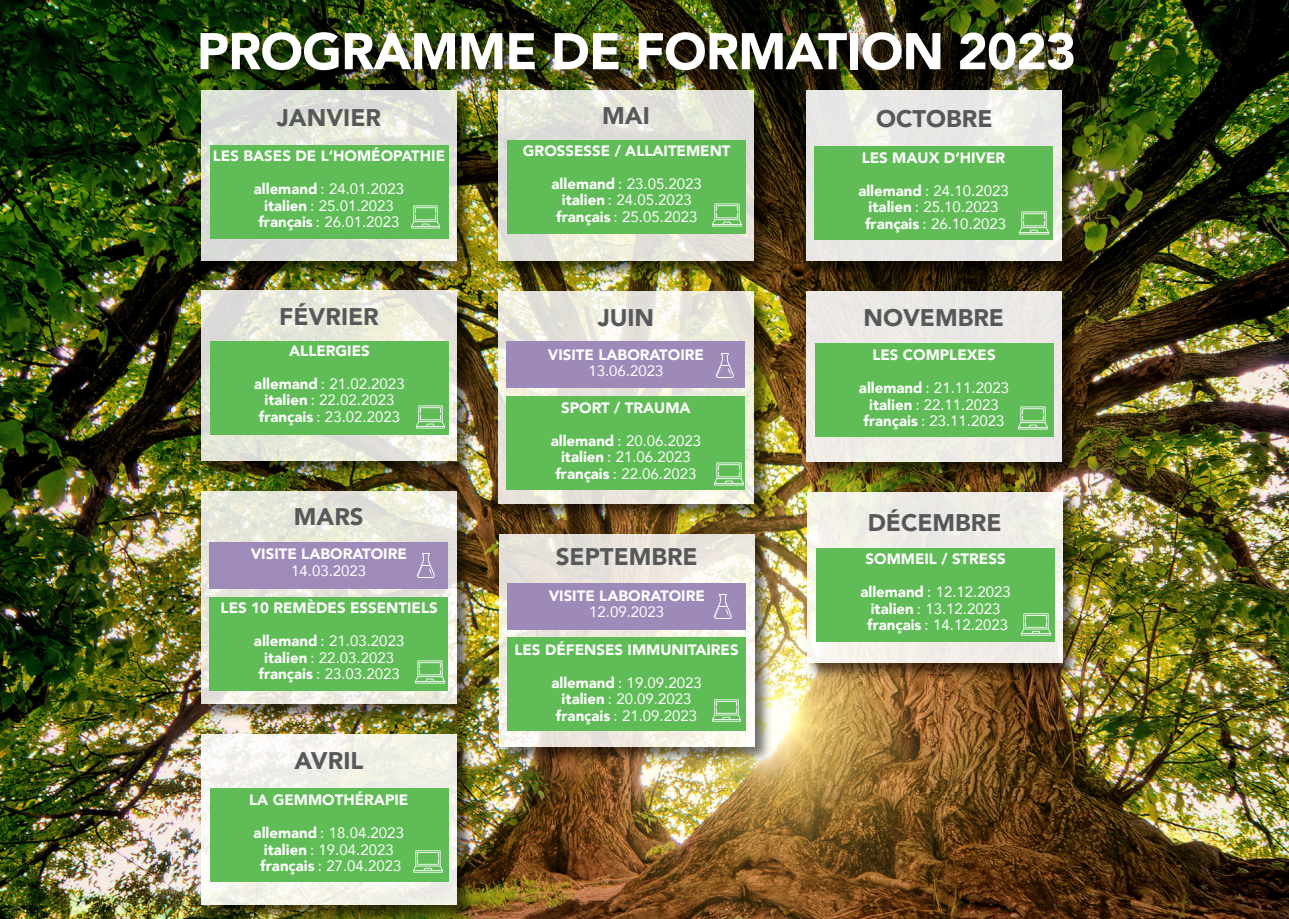
<style>
.page{position:relative;width:1289px;height:919px;background:#fff}
.page>*{position:absolute;margin:0;border:0;box-sizing:border-box;transform-origin:0 0}
.t1{font:900 51px "Avenir";letter-spacing:-.015em;color:#fff}
.t2{font:900 24px "Avenir";color:#57585a}
.t3{font:15px/16.5px "Avenir";color:#fff;text-align:center}
.t4{font:900 15px "Avenir";color:#fff}
.s1{font-weight:900}
</style>
<div class="page">
<img style="left:0;top:0;width:1287px;height:918px">
<img style="left:48px;top:21px;width:1193px;height:93px">
<img style="left:802px;top:287px;width:281px;height:196px">
<div style="left:806px;top:291px;width:255px;height:170px;background:#ece9e5"></div>
<div style="left:815px;top:343px;width:238px;height:94px;background:#5fbc56"></div>
<img style="left:1018px;top:406px;width:29px;height:24px">
<img style="left:494px;top:86px;width:281px;height:196px">
<svg style="left:498px;top:91px;width:255px;height:170px;fill:#e3e2d9"></svg>
<div style="left:507px;top:140px;width:238px;height:94px;background:#5fbc56"></div>
<img style="left:712px;top:203px;width:29px;height:24px">
<img style="left:197px;top:286px;width:281px;height:196px">
<svg style="left:201px;top:291px;width:255px;height:170px"></svg>
<div style="left:210px;top:341px;width:238px;height:94px;background:#5fbc56"></div>
<img style="left:416px;top:405px;width:29px;height:24px">
<img style="left:197px;top:86px;width:281px;height:196px">
<svg style="left:201px;top:91px;width:255px;height:170px;fill:#dee2d8"></svg>
<div style="left:210px;top:145px;width:238px;height:93px;background:#5fbc56"></div>
<img style="left:411px;top:205px;width:29px;height:24px">
<img style="left:197px;top:729px;width:281px;height:189px">
<svg style="left:201px;top:733px;width:255px;height:171px;fill:#f2f1e7"></svg>
<div style="left:210px;top:788px;width:238px;height:93px;background:#5fbc56"></div>
<img style="left:414px;top:850px;width:29px;height:23px">
<img style="left:494px;top:286px;width:281px;height:239px">
<svg style="left:499px;top:291px;width:255px;height:212px;fill:#eae7db"></svg>
<div style="left:507px;top:396px;width:238px;height:94px;background:#5fbc56"></div>
<img style="left:714px;top:462px;width:29px;height:24px">
<div style="left:507px;top:341px;width:238px;height:47px;background:#9d8ab9"></div>
<img style="left:717px;top:353px;width:17px;height:24px">
<img style="left:494px;top:529px;width:281px;height:238px">
<svg style="left:499px;top:533px;width:255px;height:213px;fill:#ece6dd"></svg>
<div style="left:508px;top:637px;width:238px;height:93px;background:#5fbc56"></div>
<img style="left:712px;top:699px;width:29px;height:23px">
<div style="left:507px;top:583px;width:239px;height:46px;background:#9d8ab9"></div>
<img style="left:714px;top:594px;width:18px;height:24px">
<img style="left:197px;top:486px;width:281px;height:239px">
<svg style="left:202px;top:491px;width:255px;height:212px;fill:#e8e9da"></svg>
<div style="left:210px;top:597px;width:238px;height:94px;background:#5fbc56"></div>
<img style="left:415px;top:660px;width:29px;height:24px">
<div style="left:210px;top:541px;width:238px;height:47px;background:#9f8bba"></div>
<img style="left:417px;top:553px;width:18px;height:24px">
<img style="left:801px;top:86px;width:281px;height:196px">
<svg style="left:806px;top:91px;width:255px;height:170px;fill:#e9e8e5"></svg>
<div style="left:814px;top:146px;width:238px;height:94px;background:#61bc57"></div>
<img style="left:1019px;top:211px;width:29px;height:24px">
<img style="left:802px;top:488px;width:281px;height:196px">
<svg style="left:807px;top:492px;width:255px;height:170px;fill:#f1eee7"></svg>
<div style="left:816px;top:547px;width:238px;height:94px;background:#5fbc56"></div>
<img style="left:1021px;top:613px;width:29px;height:23px">
<h1 class="t1" style="left:197px;top:8px;width:880px">PROGRAMME DE FORMATION 2023</h1>
<h2 class="t2" style="left:277px;top:97px;width:106px">JANVIER</h2>
<p class="t4" style="left:213px;top:143px;width:234px">LES BASES DE L‘HOMÉOPATHIE</p>
<p class="t3" style="left:254px;top:180px;width:152px"><span class="s1">allemand</span> : 24.01.2023 <span class="s1">italien</span> : 25.01.2023 <span class="s1">français</span> : 26.01.2023</p>
<h2 class="t2" style="left:279px;top:296px;width:101px">FÉVRIER</h2>
<p class="t4" style="left:289px;top:338px;width:82px">ALLERGIES</p>
<p class="t3" style="left:254px;top:375px;width:152px"><span class="s1">allemand</span> : 21.02.2023 <span class="s1">italien</span> : 22.02.2023 <span class="s1">français</span> : 23.02.2023</p>
<h2 class="t2" style="left:294px;top:496px;width:71px">MARS</h2>
<p class="t4" style="left:251px;top:541px;width:158px">VISITE LABORATOIRE</p>
<p class="t3" style="left:291px;top:561px;width:77px">14.03.2023</p>
<p class="t4" style="left:221px;top:595px;width:218px">LES 10 REMÈDES ESSENTIELS</p>
<p class="t3" style="left:254px;top:632px;width:152px"><span class="s1">allemand</span> : 21.03.2023 <span class="s1">italien</span> : 22.03.2023 <span class="s1">français</span> : 23.03.2023</p>
<h2 class="t2" style="left:294px;top:740px;width:70px">AVRIL</h2>
<p class="t4" style="left:249px;top:787px;width:161px">LA GEMMOTHÉRAPIE</p>
<p class="t3" style="left:254px;top:824px;width:152px"><span class="s1">allemand</span> : 18.04.2023 <span class="s1">italien</span> : 19.04.2023 <span class="s1">français</span> : 27.04.2023</p>
<h2 class="t2" style="left:602px;top:95px;width:49px">MAI</h2>
<p class="t4" style="left:523px;top:137px;width:209px">GROSSESSE / ALLAITEMENT</p>
<p class="t3" style="left:551px;top:175px;width:152px"><span class="s1">allemand</span> : 23.05.2023 <span class="s1">italien</span> : 24.05.2023 <span class="s1">français</span> : 25.05.2023</p>
<h2 class="t2" style="left:597px;top:296px;width:58px">JUIN</h2>
<p class="t4" style="left:548px;top:342px;width:158px">VISITE LABORATOIRE</p>
<p class="t3" style="left:588px;top:362px;width:77px">13.06.2023</p>
<p class="t4" style="left:561px;top:394px;width:131px">SPORT / TRAUMA</p>
<p class="t3" style="left:550px;top:432px;width:152px"><span class="s1">allemand</span> : 20.06.2023 <span class="s1">italien</span> : 21.06.2023 <span class="s1">français</span> : 22.06.2023</p>
<h2 class="t2" style="left:556px;top:536px;width:143px">SEPTEMBRE</h2>
<p class="t4" style="left:548px;top:582px;width:158px">VISITE LABORATOIRE</p>
<p class="t3" style="left:589px;top:603px;width:77px">12.09.2023</p>
<p class="t4" style="left:514px;top:636px;width:226px">LES DÉFENSES IMMUNITAIRES</p>
<p class="t3" style="left:551px;top:673px;width:152px"><span class="s1">allemand</span> : 19.09.2023 <span class="s1">italien</span> : 20.09.2023 <span class="s1">français</span> : 21.09.2023</p>
<h2 class="t2" style="left:876px;top:98px;width:118px">OCTOBRE</h2>
<p class="t4" style="left:861px;top:144px;width:145px">LES MAUX D‘HIVER</p>
<p class="t3" style="left:858px;top:182px;width:152px"><span class="s1">allemand</span> : 24.10.2023 <span class="s1">italien</span> : 25.10.2023 <span class="s1">français</span> : 26.10.2023</p>
<h2 class="t2" style="left:863px;top:297px;width:142px">NOVEMBRE</h2>
<p class="t4" style="left:872px;top:342px;width:125px">LES COMPLEXES</p>
<p class="t3" style="left:859px;top:379px;width:152px"><span class="s1">allemand</span> : 21.11.2023 <span class="s1">italien</span> : 22.11.2023 <span class="s1">français</span> : 23.11.2023</p>
<h2 class="t2" style="left:867px;top:502px;width:135px">DÉCEMBRE</h2>
<p class="t4" style="left:865px;top:546px;width:141px">SOMMEIL / STRESS</p>
<p class="t3" style="left:860px;top:583px;width:152px"><span class="s1">allemand</span> : 12.12.2023 <span class="s1">italien</span> : 13.12.2023 <span class="s1">français</span> : 14.12.2023</p>
</div>
